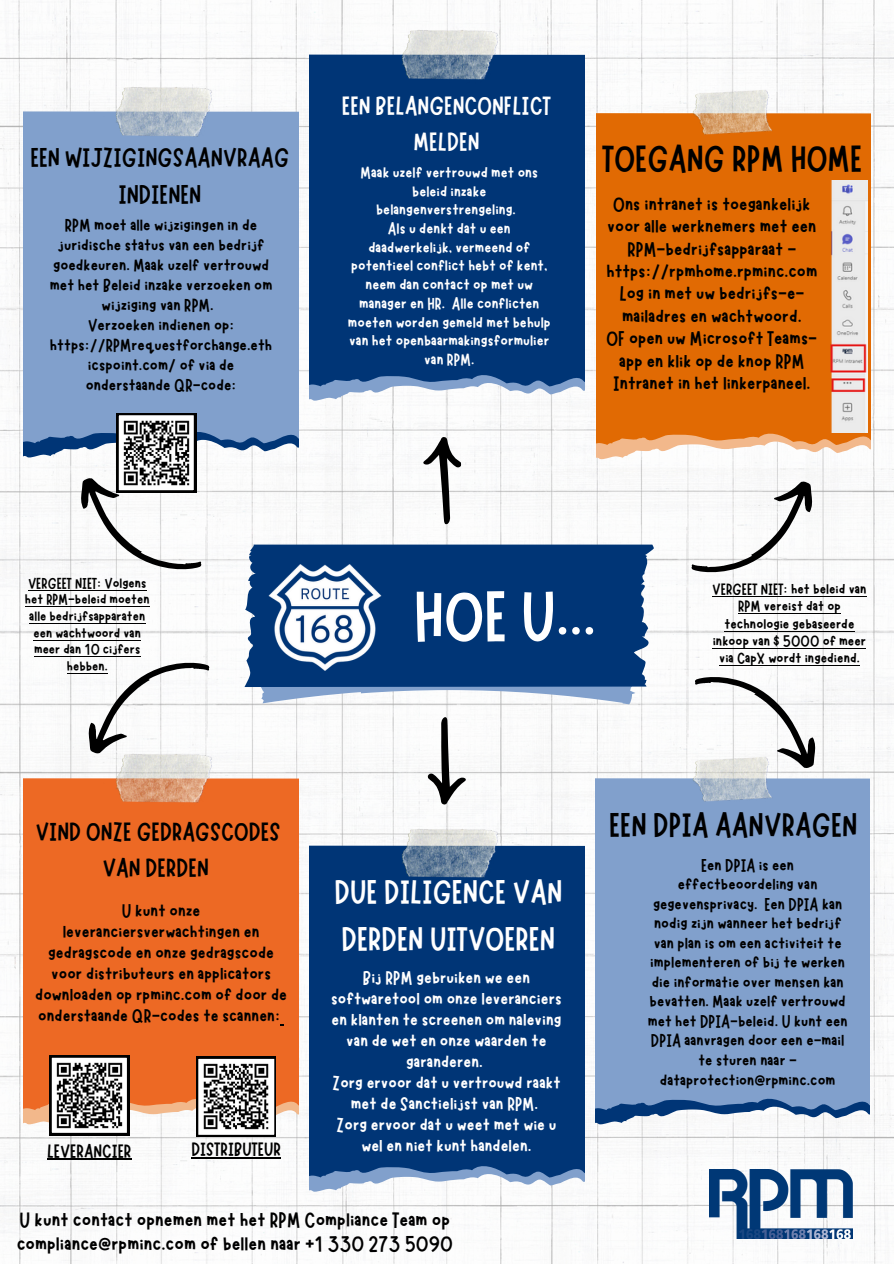
<style>
.page{position:relative;width:894px;height:1264px;background:#fff}
.page>*{position:absolute;margin:0;border:0;box-sizing:border-box;transform-origin:0 0}
.t1{font:72.15px "Marykate";color:#fff}
.t2{font:37.8px "Marykate";color:#000}
.t3{font:34.2px/47px "Marykate";color:#fff}
.t4{font:34.2px "Marykate";color:#000}
.t5{font:27.15px/37.2px "Marykate";color:#000;text-align:center}
.t6{font:26.4px/36.2px "Marykate";color:#000;text-align:center}
.t7{font:26.4px/36.2px "Marykate";color:#fff;text-align:center}
.t8{font:22.35px/23.7px "Marykate";color:#000}
.t9{font:21.3px/22.5px "Marykate";color:#000;text-align:center}
.t10{font:19.95px/21px "Marykate";color:#fff;text-align:center}
.t11{font:19.95px/21.1px "Marykate";color:#000;text-align:center}
.t12{font:19.35px "Marykate";color:#000}
.t13{font:18.9px/20px "Marykate";color:#000;text-align:center}
.t14{font:18.6px/19.5px "Marykate";color:#000;text-align:center}
.t15{font:17.7px/18.8px "Marykate";color:#fff;text-align:center}
.t16{font:16.5px/17.1px "Marykate";color:#000;text-align:center}
.t17{font:15.9px/16.6px "Marykate";color:#000;text-align:center}
</style>
<div class="page">
<img style="left:0;top:0;width:893px;height:1263px">
<div style="left:24px;top:111px;width:274px;height:341px;background:#81a0cc"></div>
<svg style="left:309px;top:395px;width:275px;height:27px"></svg>
<div style="left:309px;top:54px;width:275px;height:341px;background:#003576"></div>
<svg style="left:596px;top:454px;width:274px;height:26px"></svg>
<div style="left:596px;top:113px;width:274px;height:341px;background:#e16a03"></div>
<img style="left:104px;top:83px;width:114px;height:57px">
<img style="left:389px;top:26px;width:115px;height:57px">
<img style="left:692px;top:89px;width:80px;height:45px">
<svg style="left:24px;top:1119px;width:274px;height:26px"></svg>
<div style="left:24px;top:778px;width:274px;height:341px;background:#ed6924"></div>
<svg style="left:309px;top:1186px;width:275px;height:26px"></svg>
<div style="left:309px;top:845px;width:275px;height:341px;background:#003576"></div>
<svg style="left:595px;top:1119px;width:274px;height:26px"></svg>
<div style="left:595px;top:778px;width:274px;height:341px;background:#81a0cc"></div>
<img style="left:104px;top:763px;width:114px;height:44px">
<img style="left:389px;top:824px;width:115px;height:57px">
<img style="left:692px;top:777px;width:80px;height:24px">
<svg style="left:465px;top:687px;width:171px;height:17px"></svg>
<div style="left:465px;top:544px;width:190px;height:143px;background:#003576"></div>
<svg style="left:689px;top:472px;width:138px;height:126px"></svg>
<svg style="left:73px;top:637px;width:111px;height:126px"></svg>
<svg style="left:692px;top:651px;width:138px;height:126px"></svg>
<svg style="left:465px;top:716px;width:1px;height:89px"></svg>
<img style="left:184px;top:429px;width:281px;height:376px">
<img style="left:830px;top:180px;width:37px;height:252px">
<svg style="left:66px;top:413px;width:137px;height:182px"></svg>
<hr style="left:28px;top:589px;width:118px;height:1px;background:#000">
<hr style="left:25px;top:606px;width:125px;height:1px;background:#000">
<hr style="left:29px;top:623px;width:116px;height:1px;background:#000">
<hr style="left:34px;top:639px;width:107px;height:1px;background:#000">
<hr style="left:34px;top:656px;width:106px;height:1px;background:#000">
<hr style="left:67px;top:673px;width:41px;height:1px;background:#000">
<hr style="left:712px;top:596px;width:154px;height:1px;background:#000">
<hr style="left:738px;top:613px;width:102px;height:1px;background:#000">
<hr style="left:724px;top:630px;width:130px;height:1px;background:#000">
<hr style="left:712px;top:647px;width:154px;height:1px;background:#000">
<hr style="left:719px;top:665px;width:140px;height:1px;background:#000">
<svg style="left:196px;top:1056px;width:80px;height:80px"></svg>
<svg style="left:50px;top:1055px;width:79px;height:80px"></svg>
<img style="left:709px;top:1169px;width:142px;height:69px">
<hr style="left:47px;top:1158px;width:84px;height:1px;background:#000">
<hr style="left:191px;top:1157px;width:90px;height:1px;background:#000">
<p class="t5" style="left:30px;top:136px;width:260px">EEN WIJZIGINGSAANVRAAG<br>INDIENEN</p>
<p class="t13" style="left:50px;top:214px;width:224px">RPM moet alle wijzigingen in de juridische status van een bedrijf goedkeuren. Maak uzelf vertrouwd met het Beleid inzake verzoeken om wijziging van RPM.<br>Verzoeken indienen op: https://RPMrequestforchange.eth icspoint.com/ of via de onderstaande QR-code:</p>
<p class="t7" style="left:342px;top:85px;width:211px">EEN BELANGENCONFLICT<br>MELDEN</p>
<h4 class="t15" style="left:360px;top:161px;width:179px">Maak uzelf vertrouwd met ons beleid inzake belangenverstrengeling.</h4>
<p class="t15" style="left:348px;top:218px;width:204px">Als u denkt dat u een daadwerkelijk, vermeend of potentieel conflict hebt of kent, neem dan contact op met uw manager en HR. Alle conflicten moeten worden gemeld met behulp van het openbaarmakingsformulier van RPM.</p>
<p class="t2" style="left:602px;top:134px;width:261px">TOEGANG RPM HOME</p>
<p class="t9" style="left:606px;top:191px;width:212px">Ons intranet is toegankelijk voor alle werknemers met een<br>RPM-bedrijfsapparaat - https://rpmhome.rpminc.com<br>Log in met uw bedrijfs-e&shy;mailadres en wachtwoord.<br>OF open uw Microsoft Teams&shy;app en klik op de knop RPM<br>Intranet in het linkerpaneel.</p>
<h6 class="t17" style="left:25px;top:573px;width:126px">VERGEET NIET: Volgens het RPM-beleid moeten alle bedrijfsapparaten een wachtwoord van meer dan 10 cijfers hebben.</h6>
<p class="t1" style="left:414px;top:569px;width:184px">HOE U...</p>
<h2 class="t16" style="left:712px;top:579px;width:156px">VERGEET NIET: het beleid van<br>RPM vereist dat op technologie gebaseerde inkoop van $ 5000 of meer via CapX wordt ingediend.</h2>
<p class="t6" style="left:36px;top:810px;width:246px">VIND ONZE GEDRAGSCODES<br>VAN DERDEN</p>
<p class="t11" style="left:35px;top:898px;width:253px">U kunt onze leveranciersverwachtingen en gedragscode en onze gedragscode voor distributeurs en applicators downloaden op rpminc.com of door de onderstaande QR-codes te scannen:</p>
<p class="t12" style="left:47px;top:1138px;width:86px">LEVERANCIER</p>
<p class="t12" style="left:191px;top:1136px;width:91px">DISTRIBUTEUR</p>
<h3 class="t3" style="left:334px;top:864px;width:229px">DUE DILIGENCE VAN<br>DERDEN UITVOEREN</h3>
<p class="t10" style="left:331px;top:965px;width:232px">Bij RPM gebruiken we een softwaretool om onze leveranciers en klanten te screenen om naleving van de wet en onze waarden te garanderen.<br>Zorg ervoor dat u vertrouwd raakt met de Sanctielijst van RPM.<br>Zorg ervoor dat u weet met wie u wel en niet kunt handelen.</p>
<p class="t8" style="left:17px;top:1206px;width:437px">U kunt contact opnemen met het RPM Compliance Team op compliance@rpminc.com of bellen naar +1 330 273 5090</p>
<p class="t4" style="left:609px;top:802px;width:250px">EEN DPIA AANVRAGEN</p>
<h3 class="t14" style="left:647px;top:853px;width:201px">Een DPIA is een effectbeoordeling van gegevensprivacy. Een DPIA kan nodig zijn wanneer het bedrijf van plan is om een activiteit te implementeren of bij te werken die informatie over mensen kan bevatten. Maak uzelf vertrouwd met het DPIA-beleid. U kunt een<br>DPIA aanvragen door een e-mail te sturen naar - dataprotection@rpminc.com</h3>
</div>
